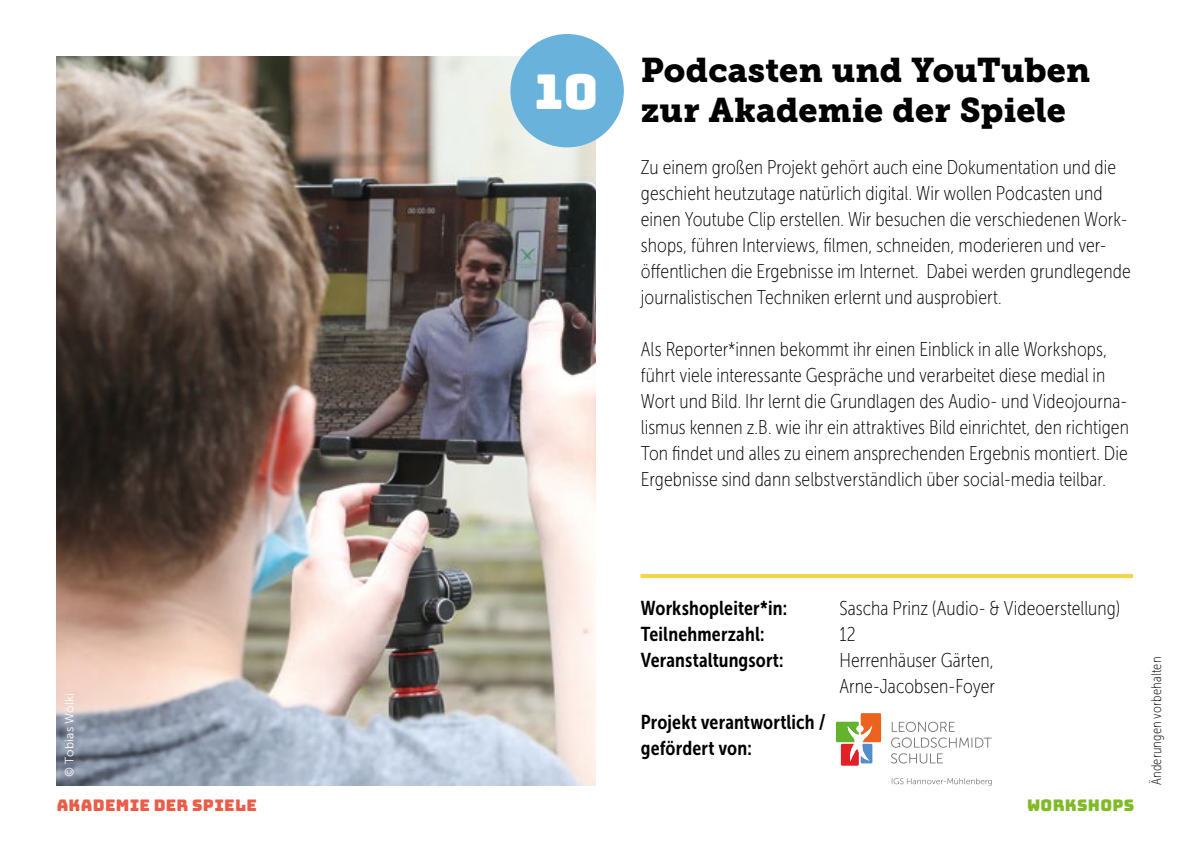
<style>
.page{position:relative;width:1191px;height:842px;background:#fff}
.page>*{position:absolute;margin:0;border:0;box-sizing:border-box;transform-origin:0 0}
.t1{font:48px "Bungee";color:#fff}
.t2{font:34px/40px "Museo Slab 900";letter-spacing:.005em;color:#000}
.t3{font:20px/26px "Museo Sans Cond 100";letter-spacing:.005em;color:#000}
.t4{font:20px/26px "Museo Sans Cond 700";letter-spacing:.01em;color:#000}
.t5{font:16px "Bungee";letter-spacing:.02em;color:#eb5d48}
.t6{font:16px "Bungee";letter-spacing:.02em;color:#80ba27}
.t7{font:14px "Museo Sans Cond 100";letter-spacing:.02em;color:#000}
.t8{font:12px "Museo Sans 300";letter-spacing:.02em;color:#fff}
</style>
<div class="page">
<img style="left:57px;top:57px;width:538px;height:728px">
<div style="left:510px;top:34px;width:114px;height:113px;background:#68b2db;border-radius:50%"></div>
<svg style="left:640px;top:574px;width:493px;height:4px;fill:#f7d346"></svg>
<svg style="left:891px;top:722px;width:100px;height:41px"></svg>
<svg style="left:836px;top:713px;width:45px;height:53px"></svg>
<svg style="left:891px;top:778px;width:100px;height:8px"></svg>
<h1 class="t1" style="left:534px;top:65px;width:65px">10</h1>
<h2 class="t2" style="left:641px;top:51px;width:451px">Podcasten und YouTuben zur Akademie der Spiele</h2>
<p class="t3" style="left:641px;top:155px;width:491px">Zu einem großen Projekt gehört auch eine Dokumentation und die geschieht heutzutage natürlich digital. Wir wollen Podcasten und einen Youtube Clip erstellen. Wir besuchen die verschiedenen Work&shy;shops, führen Interviews, filmen, schneiden, moderieren und ver&shy;öffentlichen die Ergebnisse im Internet. Dabei werden grundlegende journalistischen Techniken erlernt und ausprobiert.</p>
<p class="t3" style="left:641px;top:337px;width:489px">Als Reporter*innen bekommt ihr einen Einblick in alle Workshops, führt viele interessante Gespräche und verarbeitet diese medial in Wort und Bild. Ihr lernt die Grundlagen des Audio- und Videojourna&shy;lismus kennen z.B. wie ihr ein attraktives Bild einrichtet, den richtigen Ton findet und alles zu einem ansprechenden Ergebnis montiert. Die Ergebnisse sind dann selbstverständlich über social-media teilbar.</p>
<p class="t4" style="left:641px;top:595px;width:148px">Workshopleiter*in:</p>
<p class="t3" style="left:839px;top:595px;width:282px">Sascha Prinz (Audio- &amp; Videoerstellung)</p>
<p class="t4" style="left:641px;top:621px;width:125px">Teilnehmerzahl:</p>
<p class="t3" style="left:839px;top:621px;width:18px">12</p>
<p class="t4" style="left:641px;top:647px;width:144px">Veranstaltungsort:</p>
<p class="t3" style="left:839px;top:647px;width:157px">Herrenhäuser Gärten,<br>Arne-Jacobsen-Foyer</p>
<p class="t4" style="left:641px;top:709px;width:186px">Projekt verantwortlich / gefördert von:</p>
<p class="t8" style="left:63px;top:777px;width:85px;rotate:-90deg">© Tobias Wölki</p>
<p class="t5" style="left:57px;top:796px;width:202px">AKADEMIE DER SPIELE</p>
<p class="t6" style="left:1027px;top:796px;width:109px">WORKSHOPS</p>
<p class="t7" style="left:1148px;top:785px;width:130px;rotate:-90deg">Änderungen vorbehalten</p>
</div>
